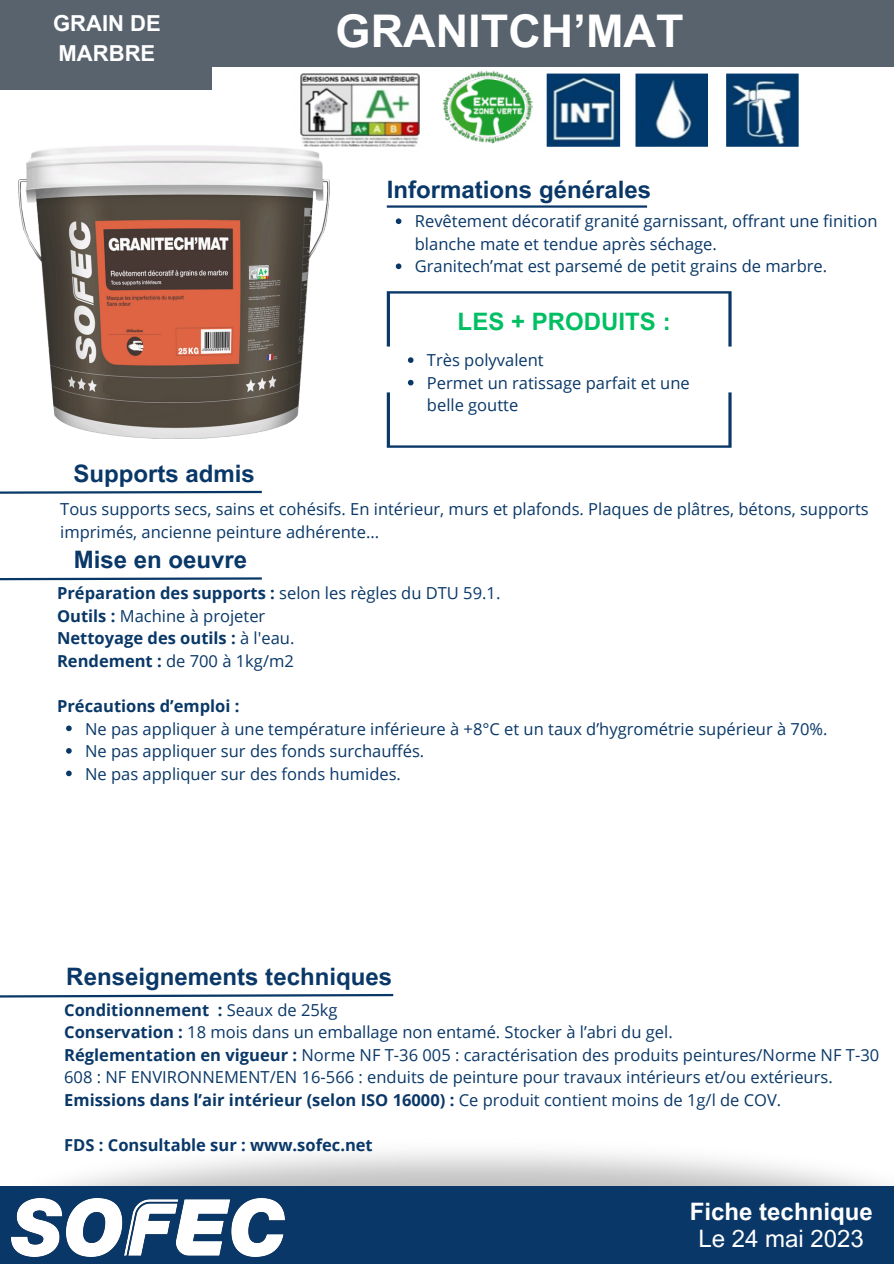
<style>
.page{position:relative;width:894px;height:1264px;background:#fff}
.page>*{position:absolute;margin:0;border:0;box-sizing:border-box;transform-origin:0 0}
.t1{font:700 45px "Arial MT Pro";color:#fff}
.t2{font:700 24px "Arial MT Pro";color:#093868}
.t3{font:700 24px "Arial MT Pro";color:#fff}
.t4{font:700 24px "Arial MT Pro";color:#00bf63}
.t5{font:24px "Arial MT Pro";color:#fff}
.t6{font:700 22.05px/30.3px "Arial MT Pro";color:#fff}
.t7{font:16.5px/22.5px "Open Sans";color:#093868}
.t8{font:700 16.5px "Open Sans";color:#093868}
.s1{font-weight:700}
.s2{font-weight:400}
</style>
<div class="page">
<div style="left:0;top:0;width:211px;height:89px;background:#58636e"></div>
<div style="left:202px;top:0;width:691px;height:66px;background:#58636e"></div>
<svg style="left:386px;top:291px;width:345px;height:55px"></svg>
<svg style="left:386px;top:392px;width:345px;height:56px"></svg>
<hr style="left:386px;top:205px;width:261px;height:3px;background:#093868">
<svg style="left:0;top:490px;width:262px;height:4px"></svg>
<svg style="left:0;top:577px;width:262px;height:4px"></svg>
<svg style="left:0;top:993px;width:394px;height:5px"></svg>
<div style="left:0;top:1186px;width:893px;height:77px;background:#093868"></div>
<img style="left:12px;top:1198px;width:272px;height:57px">
<img style="left:300px;top:70px;width:499px;height:77px">
<img style="left:19px;top:144px;width:311px;height:294px">
<svg style="left:66px;top:725px;width:6px;height:6px"></svg>
<svg style="left:66px;top:748px;width:6px;height:5px"></svg>
<svg style="left:66px;top:770px;width:6px;height:6px"></svg>
<svg style="left:395px;top:218px;width:6px;height:6px"></svg>
<svg style="left:395px;top:263px;width:6px;height:6px"></svg>
<svg style="left:408px;top:357px;width:5px;height:6px"></svg>
<svg style="left:408px;top:380px;width:5px;height:5px"></svg>
<p class="t6" style="left:53px;top:10px;width:109px">GRAIN DE<br>MARBRE</p>
<p class="t1" style="left:335px;top:14px;width:349px">GRANITCH’MAT</p>
<p class="t2" style="left:386px;top:180px;width:266px">Informations générales</p>
<p class="t7" style="left:415px;top:210px;width:464px">Revêtement décoratif granité garnissant, offrant une finition blanche mate et tendue après séchage.</p>
<p class="t7" style="left:415px;top:255px;width:414px">Granitech’mat est parsemé de petit grains de marbre.</p>
<p class="t2" style="left:73px;top:464px;width:183px">Supports admis</p>
<p class="t4" style="left:457px;top:312px;width:214px">LES + PRODUITS :</p>
<p class="t7" style="left:427px;top:348px;width:118px">Très polyvalent</p>
<p class="t7" style="left:427px;top:371px;width:264px">Permet un ratissage parfait et une belle goutte</p>
<p class="t7" style="left:60px;top:497px;width:809px">Tous supports secs, sains et cohésifs. En intérieur, murs et plafonds. Plaques de plâtres, bétons, supports imprimés, ancienne peinture adhérente...</p>
<p class="t2" style="left:74px;top:551px;width:175px">Mise en oeuvre</p>
<p class="t7" style="left:57px;top:581px;width:444px"><span class="s1">Préparation des supports :</span> selon les règles du DTU 59.1.</p>
<p class="t7" style="left:57px;top:604px;width:210px"><span class="s1">Outils :</span> Machine à projeter</p>
<p class="t8" style="left:57px;top:626px;width:239px">Nettoyage des outils : <span class="s2">à l'eau.</span></p>
<p class="t7" style="left:57px;top:649px;width:238px"><span class="s1">Rendement :</span> de 700 à 1kg/m2</p>
<p class="t8" style="left:57px;top:694px;width:184px">Précautions d’emploi :</p>
<p class="t7" style="left:85px;top:717px;width:743px">Ne pas appliquer à une température inférieure à +8°C et un taux d’hygrométrie supérieur à 70%.</p>
<p class="t7" style="left:85px;top:739px;width:340px">Ne pas appliquer sur des fonds surchauffés.</p>
<p class="t7" style="left:85px;top:762px;width:317px">Ne pas appliquer sur des fonds humides.</p>
<p class="t2" style="left:66px;top:967px;width:327px">Renseignements techniques</p>
<p class="t8" style="left:64px;top:998px;width:275px">Conditionnement : <span class="s2">Seaux de 25kg</span></p>
<p class="t7" style="left:64px;top:1020px;width:610px"><span class="s1">Conservation :</span> 18 mois dans un emballage non entamé. Stocker à l’abri du gel.</p>
<p class="t7" style="left:64px;top:1043px;width:816px"><span class="s1">Réglementation en vigueur :</span> Norme NF T-36 005 : caractérisation des produits peintures/Norme NF T-30<br>608 : NF ENVIRONNEMENT/EN 16-566 : enduits de peinture pour travaux intérieurs et/ou extérieurs.</p>
<p class="t8" style="left:64px;top:1088px;width:718px">Emissions dans l’air intérieur (selon ISO 16000) : <span class="s2">Ce produit contient moins de 1g/l de COV.</span></p>
<p class="t8" style="left:64px;top:1133px;width:310px">FDS : Consultable sur : www.sofec.net</p>
<p class="t3" style="left:689px;top:1202px;width:184px">Fiche technique</p>
<p class="t5" style="left:698px;top:1229px;width:167px">Le 24 mai 2023</p>
</div>
